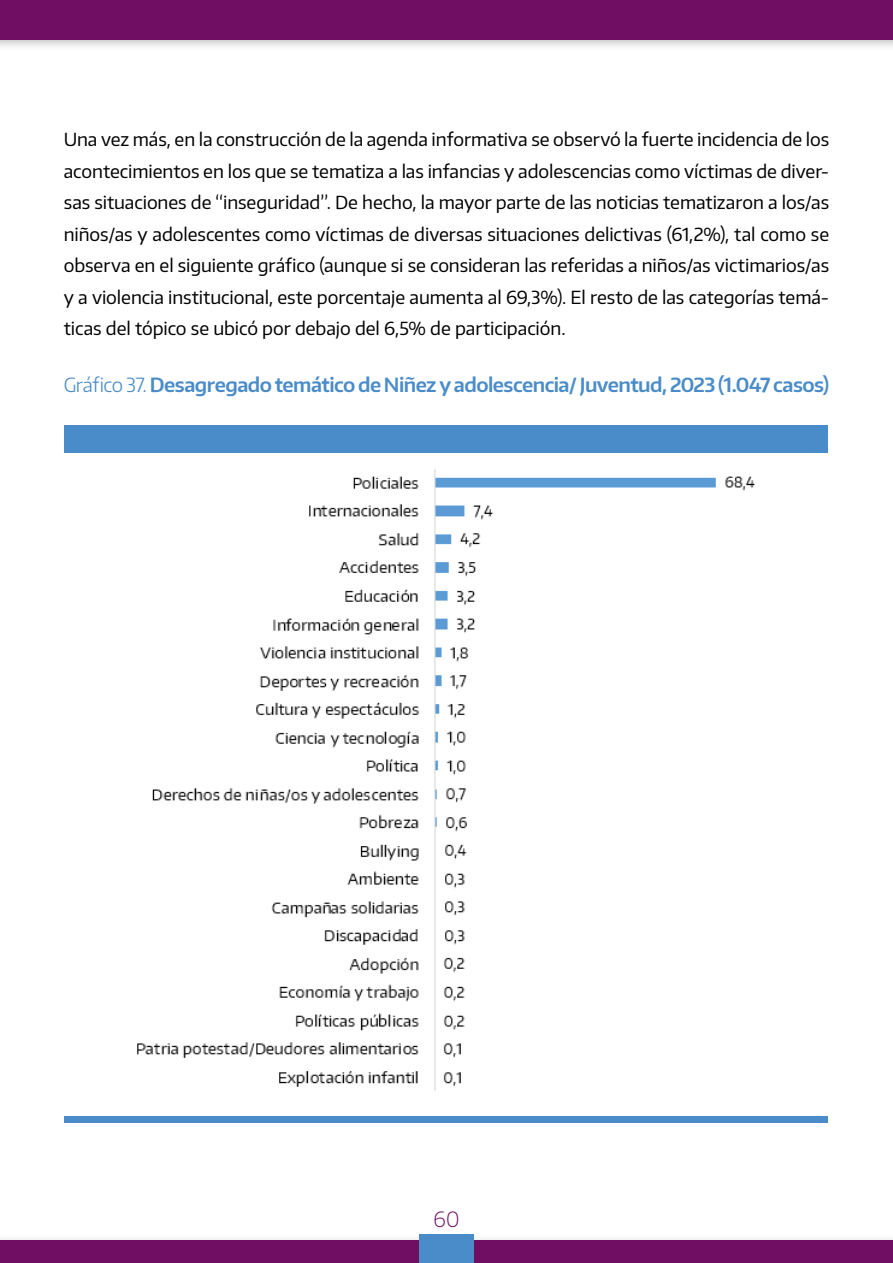
<style>
.page{position:relative;width:893px;height:1263px;background:#fff}
.page>*{position:absolute;margin:0;border:0;box-sizing:border-box;transform-origin:0 0}
.t1{font:200 21px "Encode Sans";color:#6f0e62}
.t2{font:600 19.5px "Encode Sans";letter-spacing:-.03em;color:#4a8cc9}
.t3{font:18px/31.5px "Encode Sans";letter-spacing:-.005em;color:#000;text-align:justify}
.s1{font-weight:300}
</style>
<div class="page">
<div style="left:0;top:0;width:893px;height:52px;background:#000;opacity:.25"></div>
<div style="left:0;top:0;width:893px;height:40px;background:#6f0e62"></div>
<div style="left:0;top:1233px;width:893px;height:30px;background:#fbfbfb"></div>
<div style="left:0;top:1239px;width:893px;height:24px;background:#6f0e62"></div>
<div style="left:419px;top:1234px;width:55px;height:29px;background:#4a8cc9"></div>
<div style="left:65px;top:425px;width:763px;height:698px;background:#4a8cc9"></div>
<div style="left:54px;top:453px;width:775px;height:662px;background:#fff"></div>
<img style="left:137px;top:469px;width:618px;height:622px">
<p class="t3" style="left:64px;top:123px;width:767px">Una vez más, en la construcción de la agenda informativa se observó la fuerte incidencia de los acontecimientos en los que se tematiza a las infancias y adolescencias como víctimas de diver&shy;sas situaciones de “inseguridad”. De hecho, la mayor parte de las noticias tematizaron a los/as niños/as y adolescentes como víctimas de diversas situaciones delictivas (61,2%), tal como se observa en el siguiente gráfico (aunque si se consideran las referidas a niños/as victimarios/as y a violencia institucional, este porcentaje aumenta al 69,3%). El resto de las categorías temá&shy;ticas del tópico se ubicó por debajo del 6,5% de participación.</p>
<p class="t2" style="left:64px;top:372px;width:767px"><span class="s1">Gráfico 37.</span> Desagregado temático de Niñez y adolescencia/ Juventud, 2023 (1.047 casos)</p>
<p class="t1" style="left:434px;top:1205px;width:27px">60</p>
</div>
